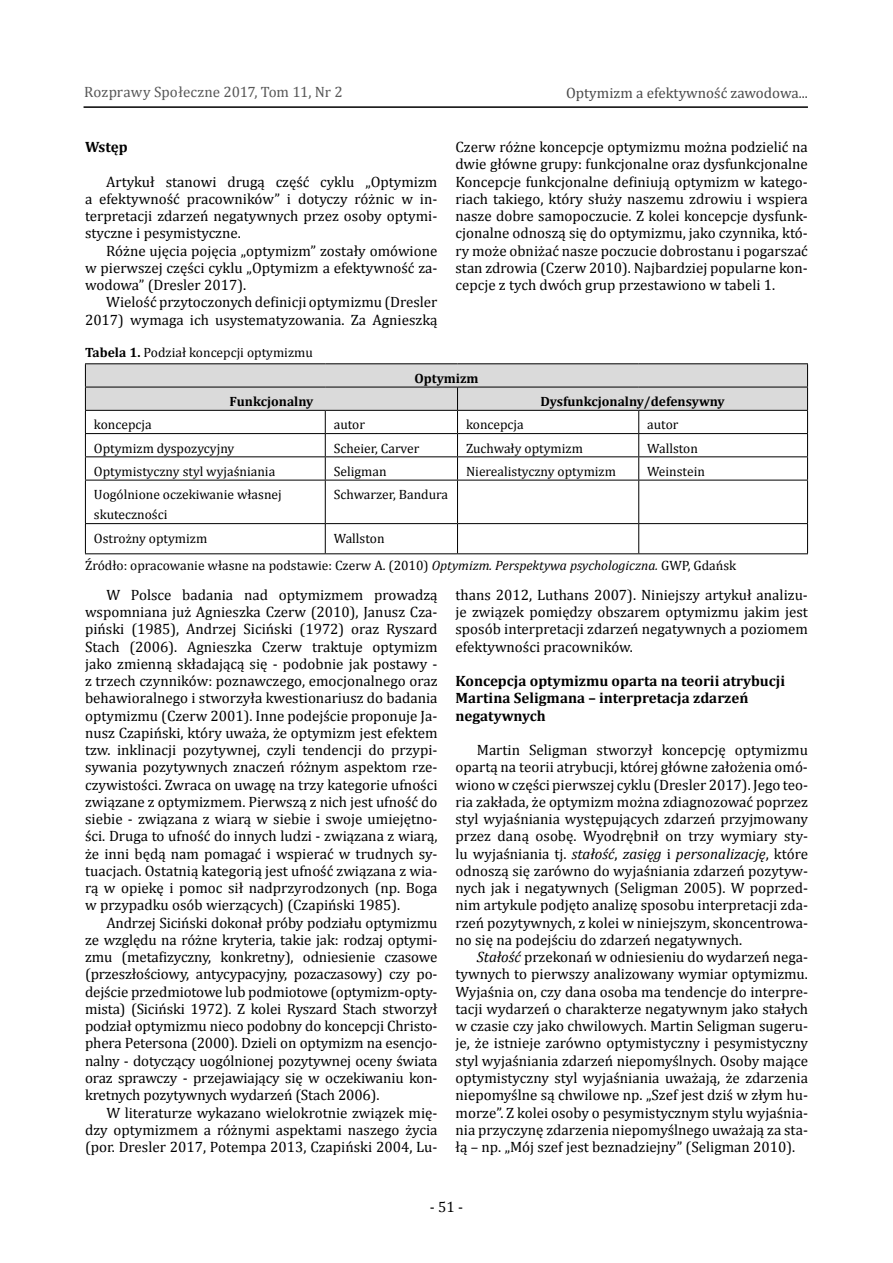
<style>
.page{position:relative;width:893px;height:1263px;background:#fff}
.page>*{position:absolute;margin:0;border:0;box-sizing:border-box;transform-origin:0 0}
.t1{font:15px/17.2px "Cambria";color:#000;text-align:justify}
.t2{font:700 15px/17.2px "Cambria";color:#000}
.t3{font:15px "Cambria";color:#575757}
.t4{font:15px "Cambria";color:#4a4a4a}
.t5{font:13.5px/20.2px "Cambria";color:#000}
.t6{font:700 13.5px "Cambria";color:#000}
.s1{font-weight:700}
.s2{font-style:italic}
</style>
<div class="page">
<hr style="left:84px;top:106px;width:724px;height:2px;background:#000">
<hr style="left:85px;top:363px;width:240px;height:1px;background:#000">
<hr style="left:325px;top:363px;width:132px;height:1px;background:#000">
<hr style="left:457px;top:363px;width:182px;height:1px;background:#000">
<hr style="left:639px;top:363px;width:169px;height:1px;background:#000">
<svg style="left:85px;top:364px;width:723px;height:116px"></svg>
<hr style="left:85px;top:480px;width:240px;height:1px;background:#000">
<hr style="left:85px;top:480px;width:1px;height:43px;background:#000">
<hr style="left:325px;top:480px;width:132px;height:1px;background:#000">
<hr style="left:325px;top:480px;width:1px;height:43px;background:#000">
<hr style="left:457px;top:480px;width:182px;height:1px;background:#000">
<hr style="left:457px;top:480px;width:1px;height:43px;background:#000">
<hr style="left:639px;top:480px;width:169px;height:1px;background:#000">
<hr style="left:638px;top:480px;width:1px;height:43px;background:#000">
<hr style="left:807px;top:480px;width:1px;height:43px;background:#000">
<hr style="left:85px;top:523px;width:240px;height:1px;background:#000">
<svg style="left:85px;top:524px;width:1px;height:29px"></svg>
<hr style="left:325px;top:523px;width:132px;height:1px;background:#000">
<svg style="left:325px;top:524px;width:1px;height:29px"></svg>
<hr style="left:457px;top:523px;width:182px;height:1px;background:#000">
<svg style="left:457px;top:524px;width:1px;height:29px"></svg>
<hr style="left:639px;top:523px;width:169px;height:1px;background:#000">
<svg style="left:638px;top:524px;width:1px;height:29px"></svg>
<svg style="left:807px;top:524px;width:1px;height:29px"></svg>
<hr style="left:85px;top:553px;width:240px;height:1px;background:#000">
<hr style="left:325px;top:553px;width:132px;height:1px;background:#000">
<hr style="left:457px;top:553px;width:182px;height:1px;background:#000">
<hr style="left:639px;top:553px;width:169px;height:1px;background:#000">
<p class="t3" style="left:84px;top:83px;width:260px">Rozprawy Społeczne 2017, Tom 11, Nr 2</p>
<p class="t2" style="left:85px;top:138px;width:44px">Wstęp</p>
<p class="t1" style="left:85px;top:173px;width:354px;text-indent:21px">Artykuł stanowi drugą część cyklu „Optymizm a efektywność pracowników” i dotyczy różnic w in&shy;terpretacji zdarzeń negatywnych przez osoby optymi&shy;styczne i pesymistyczne.</p>
<p class="t1" style="left:85px;top:242px;width:354px;text-indent:21px">Różne ujęcia pojęcia „optymizm” zostały omówione w pierwszej części cyklu „Optymizm a efektywność za&shy;wodowa” (Dresler 2017).</p>
<p class="t1" style="left:85px;top:293px;width:354px;text-align:right">Wielość przytoczonych definicji optymizmu (Dresler<br>2017) wymaga ich usystematyzowania. Za Agnieszką</p>
<p class="t5" style="left:85px;top:343px;width:229px"><span class="s1">Tabela 1.</span> Podział koncepcji optymizmu</p>
<p class="t4" style="left:566px;top:84px;width:243px">Optymizm a efektywność zawodowa...</p>
<p class="t1" style="left:455px;top:138px;width:354px">Czerw różne koncepcje optymizmu można podzielić na dwie główne grupy: funkcjonalne oraz dysfunkcjonalne Koncepcje funkcjonalne definiują optymizm w katego&shy;riach takiego, który służy naszemu zdrowiu i wspiera nasze dobre samopoczucie. Z kolei koncepcje dysfunk&shy;cjonalne odnoszą się do optymizmu, jako czynnika, któ&shy;ry może obniżać nasze poczucie dobrostanu i pogarszać stan zdrowia (Czerw 2010). Najbardziej popularne kon&shy;cepcje z tych dwóch grup przestawiono w tabeli 1.</p>
<p class="t6" style="left:414px;top:369px;width:66px">Optymizm</p>
<p class="t6" style="left:230px;top:392px;width:85px">Funkcjonalny</p>
<p class="t6" style="left:540px;top:392px;width:186px">Dysfunkcjonalny/defensywny</p>
<p class="t5" style="left:94px;top:415px;width:59px">koncepcja</p>
<p class="t5" style="left:334px;top:415px;width:33px">autor</p>
<p class="t5" style="left:466px;top:415px;width:59px">koncepcja</p>
<p class="t5" style="left:647px;top:415px;width:33px">autor</p>
<p class="t5" style="left:94px;top:438px;width:142px">Optymizm dyspozycyjny</p>
<p class="t5" style="left:334px;top:438px;width:87px">Scheier, Carver</p>
<p class="t5" style="left:466px;top:438px;width:118px">Zuchwały optymizm</p>
<p class="t5" style="left:647px;top:438px;width:52px">Wallston</p>
<p class="t5" style="left:94px;top:461px;width:183px">Optymistyczny styl wyjaśniania</p>
<p class="t5" style="left:334px;top:461px;width:54px">Seligman</p>
<p class="t5" style="left:466px;top:461px;width:151px">Nierealistyczny optymizm</p>
<p class="t5" style="left:647px;top:461px;width:59px">Weinstein</p>
<p class="t5" style="left:94px;top:484px;width:189px">Uogólnione oczekiwanie własnej skuteczności</p>
<p class="t5" style="left:334px;top:484px;width:116px">Schwarzer, Bandura</p>
<p class="t5" style="left:94px;top:528px;width:115px">Ostrożny optymizm</p>
<p class="t5" style="left:85px;top:524px;width:653px;line-height:27px;text-indent:249px">Wallston<br>Źródło: opracowanie własne na podstawie: Czerw A. (2010) <span class="s2">Optymizm. Perspektywa psychologiczna.</span> GWP, Gdańsk</p>
<p class="t1" style="left:85px;top:586px;width:354px;text-indent:21px">W Polsce badania nad optymizmem prowadzą wspomniana już Agnieszka Czerw (2010), Janusz Cza&shy;piński (1985), Andrzej Siciński (1972) oraz Ryszard Stach (2006). Agnieszka Czerw traktuje optymizm jako zmienną składającą się - podobnie jak postawy - z trzech czynników: poznawczego, emocjonalnego oraz behawioralnego i stworzyła kwestionariusz do badania optymizmu (Czerw 2001). Inne podejście proponuje Ja&shy;nusz Czapiński, który uważa, że optymizm jest efektem tzw. inklinacji pozytywnej, czyli tendencji do przypi&shy;sywania pozytywnych znaczeń różnym aspektom rze&shy;czywistości. Zwraca on uwagę na trzy kategorie ufności związane z optymizmem. Pierwszą z nich jest ufność do siebie - związana z wiarą w siebie i swoje umiejętno&shy;ści. Druga to ufność do innych ludzi - związana z wiarą, że inni będą nam pomagać i wspierać w trudnych sy&shy;tuacjach. Ostatnią kategorią jest ufność związana z wia&shy;rą w opiekę i pomoc sił nadprzyrodzonych (np. Boga w przypadku osób wierzących) (Czapiński 1985).</p>
<p class="t1" style="left:85px;top:914px;width:354px;text-indent:21px">Andrzej Siciński dokonał próby podziału optymizmu ze względu na różne kryteria, takie jak: rodzaj optymi&shy;zmu (metafizyczny, konkretny), odniesienie czasowe (przeszłościowy, antycypacyjny, pozaczasowy) czy po&shy;dejście przedmiotowe lub podmiotowe (optymizm-opty&shy;mista) (Siciński 1972). Z kolei Ryszard Stach stworzył podział optymizmu nieco podobny do koncepcji Christo&shy;phera Petersona (2000). Dzieli on optymizm na esencjo&shy;nalny - dotyczący uogólnionej pozytywnej oceny świata oraz sprawczy - przejawiający się w oczekiwaniu kon&shy;kretnych pozytywnych wydarzeń (Stach 2006).</p>
<p class="t1" style="left:85px;top:1104px;width:354px;text-indent:21px">W literaturze wykazano wielokrotnie związek mię&shy;dzy optymizmem a różnymi aspektami naszego życia (por. Dresler 2017, Potempa 2013, Czapiński 2004, Lu-</p>
<p class="t1" style="left:455px;top:586px;width:354px">thans 2012, Luthans 2007). Niniejszy artykuł analizu&shy;je związek pomiędzy obszarem optymizmu jakim jest sposób interpretacji zdarzeń negatywnych a poziomem efektywności pracowników.</p>
<p class="t2" style="left:455px;top:672px;width:331px">Koncepcja optymizmu oparta na teorii atrybucji<br>Martina Seligmana – interpretacja zdarzeń negatywnych</p>
<p class="t1" style="left:455px;top:741px;width:354px;text-indent:21px">Martin Seligman stworzył koncepcję optymizmu opartą na teorii atrybucji, której główne założenia omó&shy;wiono w części pierwszej cyklu (Dresler 2017). Jego teo&shy;ria zakłada, że optymizm można zdiagnozować poprzez styl wyjaśniania występujących zdarzeń przyjmowany przez daną osobę. Wyodrębnił on trzy wymiary sty&shy;lu wyjaśniania tj. <span class="s2">stałość</span>, <span class="s2">zasięg</span> i <span class="s2">personalizację</span>, które odnoszą się zarówno do wyjaśniania zdarzeń pozytyw&shy;nych jak i negatywnych (Seligman 2005). W poprzed&shy;nim artykule podjęto analizę sposobu interpretacji zda&shy;rzeń pozytywnych, z kolei w niniejszym, skoncentrowa&shy;no się na podejściu do zdarzeń negatywnych.</p>
<p class="t1" style="left:456px;top:948px;width:354px;text-indent:21px"><span class="s2">Stałość</span> przekonań w odniesieniu do wydarzeń nega&shy;tywnych to pierwszy analizowany wymiar optymizmu.<br>Wyjaśnia on, czy dana osoba ma tendencje do interpre&shy;tacji wydarzeń o charakterze negatywnym jako stałych w czasie czy jako chwilowych. Martin Seligman sugeru&shy;je, że istnieje zarówno optymistyczny i pesymistyczny styl wyjaśniania zdarzeń niepomyślnych. Osoby mające optymistyczny styl wyjaśniania uważają, że zdarzenia niepomyślne są chwilowe np. „Szef jest dziś w złym hu&shy;morze”. Z kolei osoby o pesymistycznym stylu wyjaśnia&shy;nia przyczynę zdarzenia niepomyślnego uważają za sta&shy;łą – np. „Mój szef jest beznadziejny” (Seligman 2010).</p>
<p class="t1" style="left:430px;top:1198px;width:35px">- 51 -</p>
</div>
